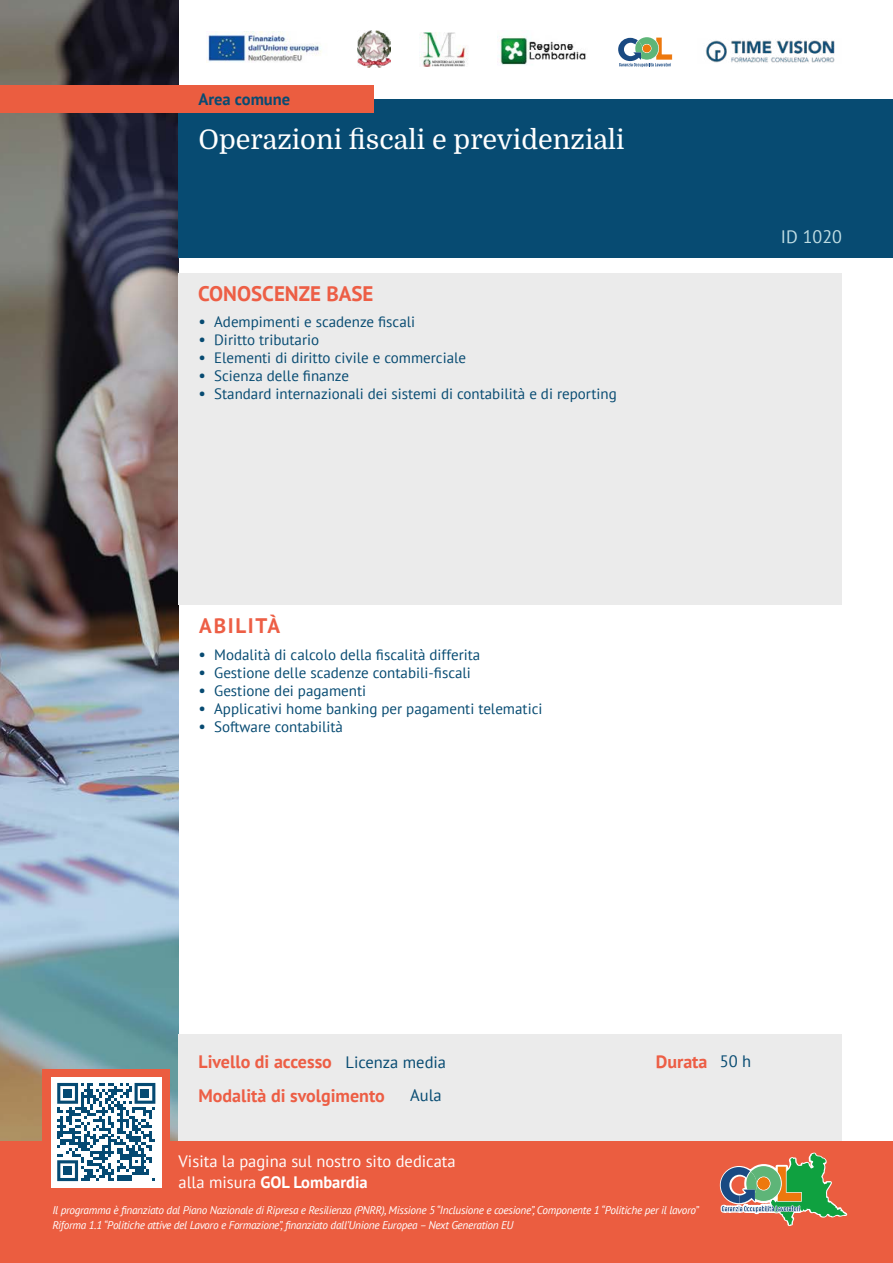
<style>
.page{position:relative;width:893px;height:1263px;background:#fff}
.page>*{position:absolute;margin:0;border:0;box-sizing:border-box;transform-origin:0 0}
.t1{font:27px "Domine";color:#fff}
.t2{font:700 21px "PT Sans";color:#ed5e45}
.t3{font:700 21px "PT Sans";letter-spacing:.08em;color:#ed5e45}
.t4{font:700 18px "PT Sans";color:#ed5e45}
.t5{font:18px "PT Sans";color:#bfdde3}
.t6{font:16.5px/21px "PT Sans";color:#fff}
.t7{font:16.5px "PT Sans";color:#074b72}
.t8{font:700 16.5px "PT Sans";color:#074b72}
.t9{font:15px "PT Sans";color:#074b72}
.t10{font:italic 11.25px/15px "PT Sans";letter-spacing:-.025em;color:#fff}
.s1{font-size:16.5px}
.s2{font-weight:700}
</style>
<div class="page">
<img style="left:0;top:0;width:179px;height:1141px">
<div style="left:179px;top:99px;width:714px;height:159px;background:#074b72"></div>
<div style="left:0;top:85px;width:374px;height:28px;background:#eb5d40"></div>
<div style="left:179px;top:1034px;width:663px;height:229px;background:#ebebeb"></div>
<div style="left:0;top:1141px;width:893px;height:122px;background:#eb5d40"></div>
<div style="left:43px;top:1069px;width:127px;height:127px;background:#eb5d40"></div>
<div style="left:51px;top:1077px;width:110px;height:110px;background:#fff"></div>
<svg style="left:57px;top:1083px;width:98px;height:98px"></svg>
<div style="left:63px;top:1089px;width:9px;height:9px;background:#054a73"></div>
<div style="left:141px;top:1089px;width:8px;height:9px;background:#054a73"></div>
<div style="left:63px;top:1166px;width:9px;height:9px;background:#054a73"></div>
<div style="left:179px;top:273px;width:663px;height:332px;background:#ebebeb"></div>
<img style="left:206px;top:32px;width:116px;height:30px">
<img style="left:419px;top:33px;width:49px;height:33px">
<svg style="left:618px;top:37px;width:54px;height:30px"></svg>
<img style="left:498px;top:36px;width:88px;height:29px">
<img style="left:357px;top:31px;width:33px;height:37px">
<svg style="left:719px;top:1152px;width:129px;height:74px"></svg>
<img style="left:705px;top:40px;width:130px;height:23px">
<p class="t8" style="left:198px;top:88px;width:93px">Area comune</p>
<h1 class="t1" style="left:198px;top:125px;width:428px">Operazioni fiscali e previdenziali</h1>
<h2 class="t2" style="left:198px;top:279px;width:177px">CONOSCENZE BASE</h2>
<p class="t9" style="left:198px;top:312px;width:218px"><span class="s1">•</span> Adempimenti e scadenze fiscali</p>
<p class="t9" style="left:198px;top:330px;width:122px"><span class="s1">•</span> Diritto tributario</p>
<p class="t9" style="left:198px;top:348px;width:269px"><span class="s1">•</span> Elementi di diritto civile e commerciale</p>
<p class="t9" style="left:198px;top:366px;width:152px"><span class="s1">•</span> Scienza delle finanze</p>
<p class="t9" style="left:198px;top:384px;width:420px"><span class="s1">•</span> Standard internazionali dei sistemi di contabilità e di reporting</p>
<h2 class="t3" style="left:199px;top:612px;width:82px">ABILITÀ</h2>
<p class="t9" style="left:198px;top:645px;width:283px"><span class="s1">•</span> Modalità di calcolo della fiscalità differita</p>
<p class="t9" style="left:198px;top:663px;width:274px"><span class="s1">•</span> Gestione delle scadenze contabili-fiscali</p>
<p class="t9" style="left:198px;top:681px;width:169px"><span class="s1">•</span> Gestione dei pagamenti</p>
<p class="t9" style="left:198px;top:699px;width:346px"><span class="s1">•</span> Applicativi home banking per pagamenti telematici</p>
<p class="t9" style="left:198px;top:717px;width:146px"><span class="s1">•</span> Software contabilità</p>
<p class="t5" style="left:781px;top:225px;width:63px">ID 1020</p>
<p class="t7" style="left:345px;top:1051px;width:102px">Licenza media</p>
<p class="t7" style="left:720px;top:1051px;width:33px">50 h</p>
<p class="t7" style="left:410px;top:1084px;width:33px">Aula</p>
<p class="t4" style="left:198px;top:1050px;width:135px">Livello di accesso</p>
<p class="t4" style="left:656px;top:1050px;width:53px">Durata</p>
<p class="t4" style="left:198px;top:1084px;width:188px">Modalità di svolgimento</p>
<p class="t6" style="left:179px;top:1150px;width:279px">Visita la pagina sul nostro sito dedicata alla misura <span class="s2">GOL Lombardia</span></p>
<p class="t10" style="left:52px;top:1203px;width:648px">Il programma è finanziato dal Piano Nazionale di Ripresa e Resilienza (PNRR), Missione 5 “Inclusione e coesione”, Componente 1 “Politiche per il lavoro”<br>Riforma 1.1 “Politiche attive del Lavoro e Formazione”, finanziato dall’Unione Europea – Next Generation EU</p>
</div>
